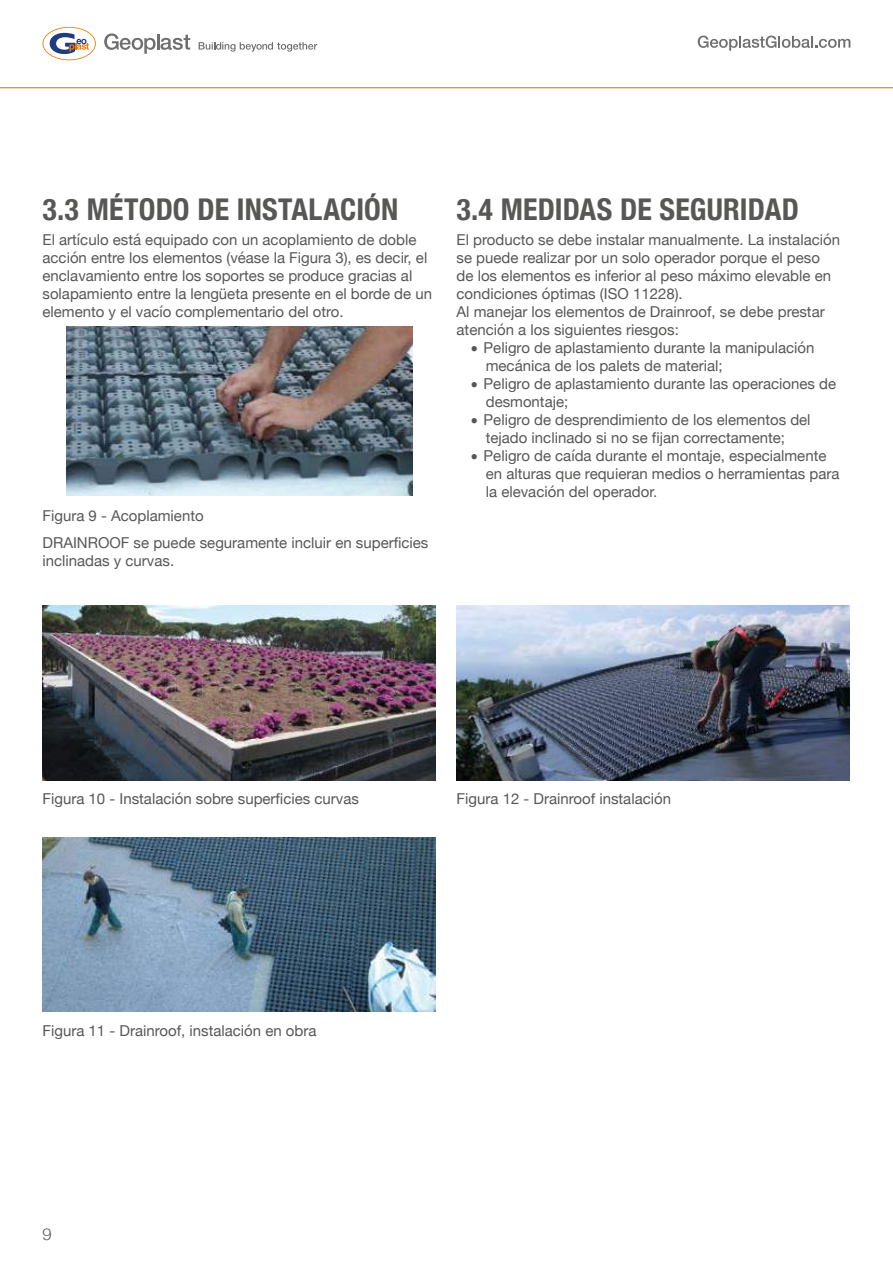
<style>
.page{position:relative;width:893px;height:1263px;background:#fff}
.page>*{position:absolute;margin:0;border:0;box-sizing:border-box;transform-origin:0 0}
.t1{font:700 condensed 30px "Helvetica Neue";letter-spacing:.005em;color:#575756}
.t2{font:300 16.5px "Helvetica Neue";color:#575756}
.t3{font:15px/18px "Helvetica Neue";color:#575756}
</style>
<div class="page">
<hr style="left:0;top:87px;width:893px;height:1px;background:#ec7c01">
<svg style="left:43px;top:27px;width:53px;height:33px"></svg>
<svg style="left:104px;top:33px;width:86px;height:21px"></svg>
<svg style="left:199px;top:42px;width:118px;height:10px"></svg>
<svg style="left:698px;top:36px;width:152px;height:15px"></svg>
<img style="left:43px;top:606px;width:393px;height:174px">
<img style="left:457px;top:606px;width:393px;height:174px">
<img style="left:43px;top:838px;width:393px;height:174px">
<img style="left:66px;top:327px;width:346px;height:169px">
<h1 class="t1" style="left:43px;top:184px;width:357px">3.3 MÉTODO DE INSTALACIÓN</h1>
<h1 class="t1" style="left:457px;top:184px;width:344px">3.4 MEDIDAS DE SEGURIDAD</h1>
<p class="t3" style="left:43px;top:231px;width:391px">El artículo está equipado con un acoplamiento de doble acción entre los elementos (véase la Figura 3), es decir, el enclavamiento entre los soportes se produce gracias al solapamiento entre la lengüeta presente en el borde de un elemento y el vacío complementario del otro.</p>
<p class="t3" style="left:457px;top:231px;width:385px">El producto se debe instalar manualmente. La instalación</p>
<p class="t3" style="left:457px;top:249px;width:365px">se puede realizar por un solo operador porque el peso</p>
<p class="t3" style="left:457px;top:267px;width:376px">de los elementos es inferior al peso máximo elevable en</p>
<p class="t3" style="left:457px;top:285px;width:228px">condiciones óptimas (ISO 11228).</p>
<p class="t3" style="left:457px;top:303px;width:370px">Al manejar los elementos de Drainroof, se debe prestar</p>
<p class="t3" style="left:457px;top:321px;width:224px">atención a los siguientes riesgos:</p>
<p class="t3" style="left:484px;top:339px;width:332px">Peligro de aplastamiento durante la manipulación</p>
<p class="t3" style="left:486px;top:357px;width:239px">mecánica de los palets de material;</p>
<p class="t3" style="left:484px;top:375px;width:354px">Peligro de aplastamiento durante las operaciones de</p>
<p class="t3" style="left:486px;top:393px;width:84px">desmontaje;</p>
<p class="t3" style="left:484px;top:411px;width:329px">Peligro de desprendimiento de los elementos del</p>
<p class="t3" style="left:486px;top:429px;width:301px">tejado inclinado si no se fijan correctamente;</p>
<p class="t3" style="left:484px;top:447px;width:344px">Peligro de caída durante el montaje, especialmente</p>
<p class="t3" style="left:486px;top:465px;width:355px">en alturas que requieran medios o herramientas para</p>
<p class="t3" style="left:486px;top:483px;width:173px">la elevación del operador.</p>
<p class="t3" style="left:43px;top:507px;width:163px">Figura 9 - Acoplamiento</p>
<p class="t3" style="left:43px;top:534px;width:387px">DRAINROOF se puede seguramente incluir en superficies inclinadas y curvas.</p>
<p class="t3" style="left:43px;top:790px;width:318px">Figura 10 - Instalación sobre superficies curvas</p>
<p class="t3" style="left:457px;top:790px;width:216px">Figura 12 - Drainroof instalación</p>
<p class="t3" style="left:43px;top:1022px;width:275px">Figura 11 - Drainroof, instalación en obra</p>
<p class="t2" style="left:43px;top:1220px;width:11px">9</p>
</div>
